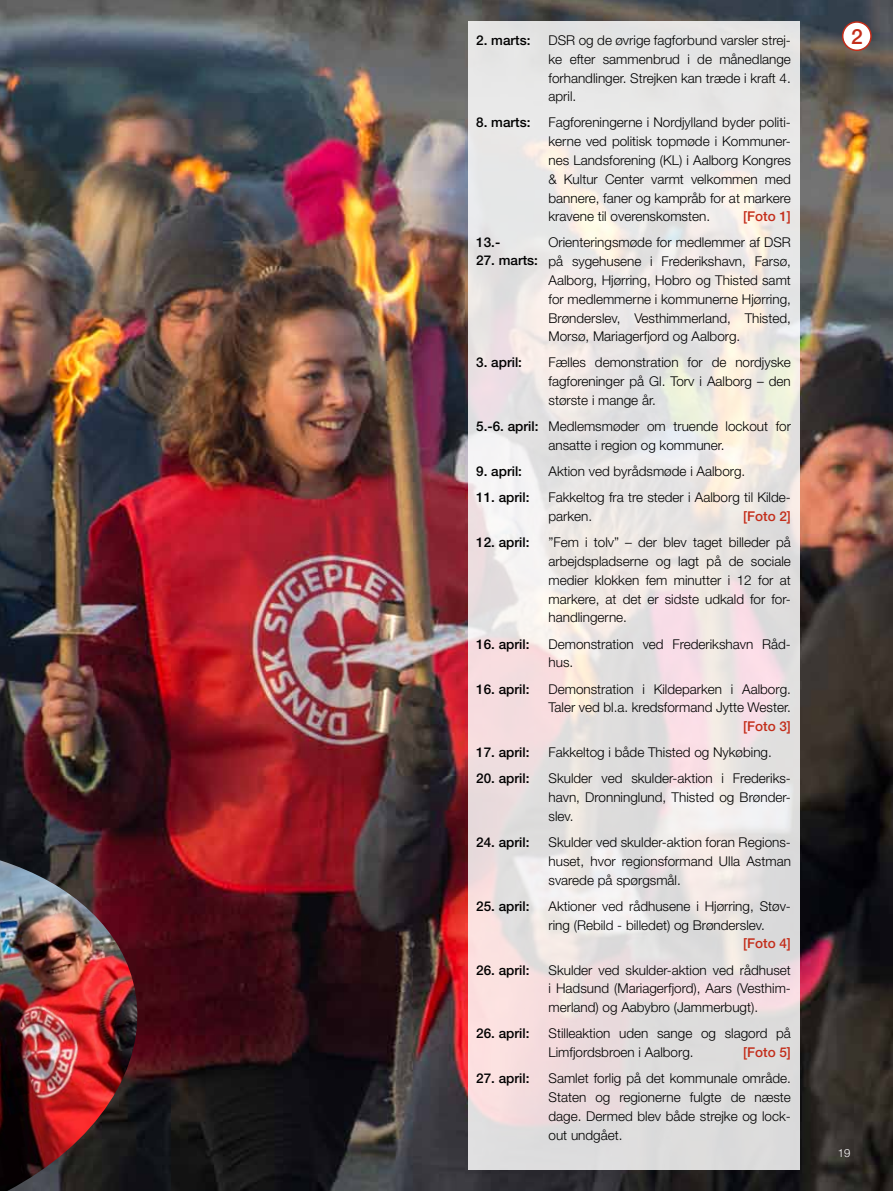
<style>
.page{position:relative;width:893px;height:1191px;background:#fff}
.page>*{position:absolute;margin:0;border:0;box-sizing:border-box;transform-origin:0 0}
.t1{font:500 21px "Helvetica Neue";color:#c32d1a}
.t2{font:300 13.5px/18.8px "Helvetica Neue";color:#000;text-align:justify}
.t3{font:500 13.5px "Helvetica Neue";color:#000}
.t4{font:500 13.5px "Helvetica Neue";color:#c32d1a}
.t5{font:300 11.25px "Helvetica Neue";color:#fff}
.s1{font-weight:500}
</style>
<div class="page">
<img style="left:0;top:0;width:893px;height:1191px">
<svg style="left:468px;top:21px;width:331px;height:1148px;background:#eae3e2"></svg>
<img style="left:0;top:860px;width:149px;height:331px">
<div style="left:843px;top:22px;width:28px;height:28px;background:#fff;border-radius:50%"></div>
<div style="left:842px;top:21px;width:30px;height:30px;border:2px solid #c32d1a;border-radius:50%"></div>
<p class="t3" style="left:476px;top:32px;width:56px">2. marts:</p>
<p class="t2" style="left:548px;top:31px;width:244px">DSR og de øvrige fagforbund varsler strej&shy;ke efter sammenbrud i de månedlange forhandlinger. Strejken kan træde i kraft 4. april.</p>
<p class="t3" style="left:476px;top:115px;width:56px">8. marts:</p>
<p class="t2" style="left:548px;top:113px;width:244px">Fagforeningerne i Nordjylland byder politi&shy;kerne ved politisk topmøde i Kommuner&shy;nes Landsforening (KL) i Aalborg Kongres &amp; Kultur Center varmt velkommen med bannere, faner og kampråb for at markere kravene til overenskomsten.</p>
<p class="t4" style="left:743px;top:208px;width:49px">[Foto 1]</p>
<p class="t3" style="left:476px;top:235px;width:26px">13.-</p>
<p class="t2" style="left:548px;top:233px;width:244px">Orienteringsmøde for medlemmer af DSR på sygehusene i Frederikshavn, Farsø, Aalborg, Hjørring, Hobro og Thisted samt for medlemmerne i kommunerne Hjørring, Brønderslev, Vesthimmerland, Thisted, Morsø, Mariagerfjord og Aalborg.</p>
<p class="t3" style="left:476px;top:354px;width:47px">3. april:</p>
<p class="t2" style="left:548px;top:353px;width:244px">Fælles demonstration for de nordjyske fagforeninger på Gl. Torv i Aalborg – den største i mange år.</p>
<p class="t2" style="left:476px;top:417px;width:316px;text-align:center"><span class="s1">5.-6. april:</span> Medlemsmøder om truende lockout for ansatte i region og kommuner.</p>
<p class="t3" style="left:476px;top:463px;width:47px">9. april:</p>
<p class="t2" style="left:548px;top:462px;width:198px">Aktion ved byrådsmøde i Aalborg.</p>
<p class="t3" style="left:476px;top:489px;width:55px">11. april:</p>
<p class="t2" style="left:548px;top:488px;width:244px">Fakkeltog fra tre steder i Aalborg til Kilde&shy;parken.</p>
<p class="t3" style="left:476px;top:252px;width:63px">27. marts:</p>
<p class="t4" style="left:743px;top:508px;width:49px">[Foto 2]</p>
<p class="t3" style="left:476px;top:534px;width:55px">12. april:</p>
<p class="t2" style="left:548px;top:533px;width:244px">”Fem i tolv” – der blev taget billeder på arbejdspladserne og lagt på de sociale medier klokken fem minutter i 12 for at markere, at det er sidste udkald for for&shy;handlingerne.</p>
<p class="t3" style="left:476px;top:635px;width:55px">16. april:</p>
<p class="t2" style="left:548px;top:634px;width:244px">Demonstration ved Frederikshavn Råd&shy;hus.</p>
<p class="t3" style="left:476px;top:680px;width:55px">16. april:</p>
<p class="t2" style="left:548px;top:679px;width:244px">Demonstration i Kildeparken i Aalborg.<br>Taler ved bl.a. kredsformand Jytte Wester.</p>
<p class="t4" style="left:743px;top:718px;width:49px">[Foto 3]</p>
<p class="t3" style="left:476px;top:744px;width:55px">17. april:</p>
<p class="t2" style="left:548px;top:742px;width:225px">Fakkeltog i både Thisted og Nykøbing.</p>
<p class="t3" style="left:476px;top:770px;width:55px">20. april:</p>
<p class="t2" style="left:548px;top:769px;width:244px">Skulder ved skulder-aktion i Frederiks&shy;havn, Dronninglund, Thisted og Brønder&shy;slev.</p>
<p class="t3" style="left:476px;top:834px;width:55px">24. april:</p>
<p class="t2" style="left:548px;top:832px;width:244px">Skulder ved skulder-aktion foran Regions&shy;huset, hvor regionsformand Ulla Astman svarede på spørgsmål.</p>
<p class="t3" style="left:476px;top:898px;width:55px">25. april:</p>
<p class="t2" style="left:548px;top:896px;width:244px">Aktioner ved rådhusene i Hjørring, Støv&shy;ring (Rebild - billedet) og Brønderslev.</p>
<p class="t4" style="left:743px;top:935px;width:49px">[Foto 4]</p>
<p class="t3" style="left:476px;top:961px;width:55px">26. april:</p>
<p class="t2" style="left:548px;top:960px;width:244px">Skulder ved skulder-aktion ved rådhuset i Hadsund (Mariagerfjord), Aars (Vesthim&shy;merland) og Aabybro (Jammerbugt).</p>
<p class="t3" style="left:476px;top:1025px;width:55px">26. april:</p>
<p class="t2" style="left:548px;top:1023px;width:244px">Stilleaktion uden sange og slagord på<br>Limfjordsbroen i Aalborg.</p>
<p class="t4" style="left:743px;top:1044px;width:49px">[Foto 5]</p>
<p class="t3" style="left:476px;top:1070px;width:55px">27. april:</p>
<p class="t2" style="left:548px;top:1068px;width:244px">Samlet forlig på det kommunale område.<br>Staten og regionerne fulgte de næste dage. Dermed blev både strejke og lock&shy;out undgået.</p>
<h1 class="t1" style="left:851px;top:24px;width:13px">2</h1>
<p class="t5" style="left:838px;top:1146px;width:14px">19</p>
</div>
